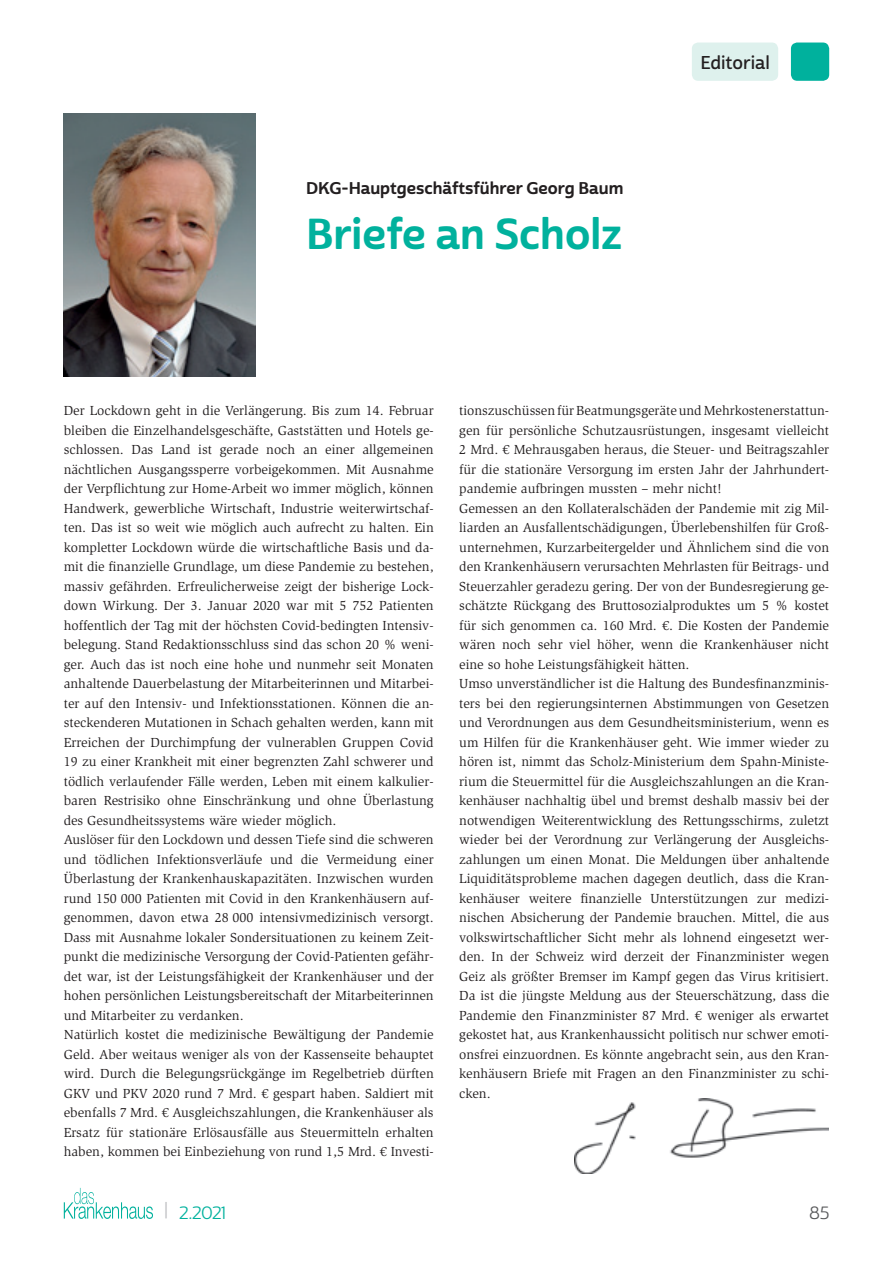
<style>
.page{position:relative;width:893px;height:1263px;background:#fff}
.page>*{position:absolute;margin:0;border:0;box-sizing:border-box;transform-origin:0 0}
.t1{font:42px "Cabrito Sans Nor Bol";color:#00b19d}
.t2{font:18px "Cabrito Sans Nor Dem";color:#231f20}
.t3{font:17.25px "Cabrito Sans Nor Reg";color:#00b19d}
.t4{font:17.25px "Cabrito Sans Nor Reg";color:#57585a}
.t5{font:16.5px "Cabrito Sans Nor Bol";color:#231f20}
.t6{font:13.5px/19.5px "Slimbach Std";color:#231f20}
.s1{font-size:18.9px;color:#bcbdc0}
</style>
<div class="page">
<svg style="left:64px;top:1188px;width:89px;height:31px"></svg>
<div style="left:791px;top:43px;width:38px;height:38px;background:#00b19d;border-radius:6px"></div>
<div style="left:692px;top:43px;width:86px;height:38px;background:#def1ed;border-radius:6px"></div>
<img style="left:574px;top:1098px;width:255px;height:76px">
<img style="left:64px;top:113px;width:191px;height:263px">
<p class="t5" style="left:306px;top:178px;width:319px">DKG-Hauptgeschäftsführer Georg Baum</p>
<h1 class="t1" style="left:306px;top:208px;width:318px">Briefe an Scholz</h1>
<h2 class="t2" style="left:700px;top:51px;width:71px">Editorial</h2>
<p class="t6" style="left:64px;top:401px;width:371px">Der Lockdown geht in die Verlängerung. Bis zum 14. Februar bleiben die Einzelhandelsgeschäfte, Gaststätten und Hotels ge&shy;schlossen. Das Land ist gerade noch an einer allgemeinen nächtlichen Ausgangssperre vorbeigekommen. Mit Ausnahme der Verpflichtung zur Home-Arbeit wo immer möglich, können Handwerk, gewerbliche Wirtschaft, Industrie weiterwirtschaf&shy;ten. Das ist so weit wie möglich auch aufrecht zu halten. Ein kompletter Lockdown würde die wirtschaftliche Basis und da&shy;mit die finanzielle Grundlage, um diese Pandemie zu bestehen, massiv gefährden. Erfreulicherweise zeigt der bisherige Lock&shy;down Wirkung. Der 3. Januar 2020 war mit 5 752 Patienten hoffentlich der Tag mit der höchsten Covid-bedingten Intensiv&shy;belegung. Stand Redaktionsschluss sind das schon 20 % weni&shy;ger. Auch das ist noch eine hohe und nunmehr seit Monaten anhaltende Dauerbelastung der Mitarbeiterinnen und Mitarbei&shy;ter auf den Intensiv- und Infektionsstationen. Können die an&shy;steckenderen Mutationen in Schach gehalten werden, kann mit Erreichen der Durchimpfung der vulnerablen Gruppen Covid 19 zu einer Krankheit mit einer begrenzten Zahl schwerer und tödlich verlaufender Fälle werden, Leben mit einem kalkulier&shy;baren Restrisiko ohne Einschränkung und ohne Überlastung des Gesundheitssystems wäre wieder möglich.<br>Auslöser für den Lockdown und dessen Tiefe sind die schweren und tödlichen Infektionsverläufe und die Vermeidung einer Überlastung der Krankenhauskapazitäten. Inzwischen wurden rund 150 000 Patienten mit Covid in den Krankenhäusern auf&shy;genommen, davon etwa 28 000 intensivmedizinisch versorgt.<br>Dass mit Ausnahme lokaler Sondersituationen zu keinem Zeit&shy;punkt die medizinische Versorgung der Covid-Patienten gefähr&shy;det war, ist der Leistungsfähigkeit der Krankenhäuser und der hohen persönlichen Leistungsbereitschaft der Mitarbeiterinnen und Mitarbeiter zu verdanken.<br>Natürlich kostet die medizinische Bewältigung der Pandemie Geld. Aber weitaus weniger als von der Kassenseite behauptet wird. Durch die Belegungsrückgänge im Regelbetrieb dürften GKV und PKV 2020 rund 7 Mrd. € gespart haben. Saldiert mit ebenfalls 7 Mrd. € Ausgleichszahlungen, die Krankenhäuser als Ersatz für stationäre Erlösausfälle aus Steuermitteln erhalten haben, kommen bei Einbeziehung von rund 1,5 Mrd. € Investi-</p>
<p class="t6" style="left:459px;top:401px;width:371px">tionszuschüssen für Beatmungsgeräte und Mehrkostenerstattun&shy;gen für persönliche Schutzausrüstungen, insgesamt vielleicht 2 Mrd. € Mehrausgaben heraus, die Steuer- und Beitragszahler für die stationäre Versorgung im ersten Jahr der Jahrhundert&shy;pandemie aufbringen mussten – mehr nicht!<br>Gemessen an den Kollateralschäden der Pandemie mit zig Mil&shy;liarden an Ausfallentschädigungen, Überlebenshilfen für Groß&shy;unternehmen, Kurzarbeitergelder und Ähnlichem sind die von den Krankenhäusern verursachten Mehrlasten für Beitrags- und Steuerzahler geradezu gering. Der von der Bundesregierung ge&shy;schätzte Rückgang des Bruttosozialproduktes um 5 % kostet für sich genommen ca. 160 Mrd. €. Die Kosten der Pandemie wären noch sehr viel höher, wenn die Krankenhäuser nicht eine so hohe Leistungsfähigkeit hätten.<br>Umso unverständlicher ist die Haltung des Bundesfinanzminis&shy;ters bei den regierungsinternen Abstimmungen von Gesetzen und Verordnungen aus dem Gesundheitsministerium, wenn es um Hilfen für die Krankenhäuser geht. Wie immer wieder zu hören ist, nimmt das Scholz-Ministerium dem Spahn-Ministe&shy;rium die Steuermittel für die Ausgleichszahlungen an die Kran&shy;kenhäuser nachhaltig übel und bremst deshalb massiv bei der notwendigen Weiterentwicklung des Rettungsschirms, zuletzt wieder bei der Verordnung zur Verlängerung der Ausgleichs&shy;zahlungen um einen Monat. Die Meldungen über anhaltende Liquiditätsprobleme machen dagegen deutlich, dass die Kran&shy;kenhäuser weitere finanzielle Unterstützungen zur medizi&shy;nischen Absicherung der Pandemie brauchen. Mittel, die aus volkswirtschaftlicher Sicht mehr als lohnend eingesetzt wer&shy;den. In der Schweiz wird derzeit der Finanzminister wegen Geiz als größter Bremser im Kampf gegen das Virus kritisiert.<br>Da ist die jüngste Meldung aus der Steuerschätzung, dass die Pandemie den Finanzminister 87 Mrd. € weniger als erwartet gekostet hat, aus Krankenhaussicht politisch nur schwer emoti&shy;onsfrei einzuordnen. Es könnte angebracht sein, aus den Kran&shy;kenhäusern Briefe mit Fragen an den Finanzminister zu schi&shy;cken.</p>
<p class="t3" style="left:164px;top:1202px;width:63px"><span class="s1">|</span> 2.2021</p>
<p class="t4" style="left:810px;top:1202px;width:21px">85</p>
</div>
